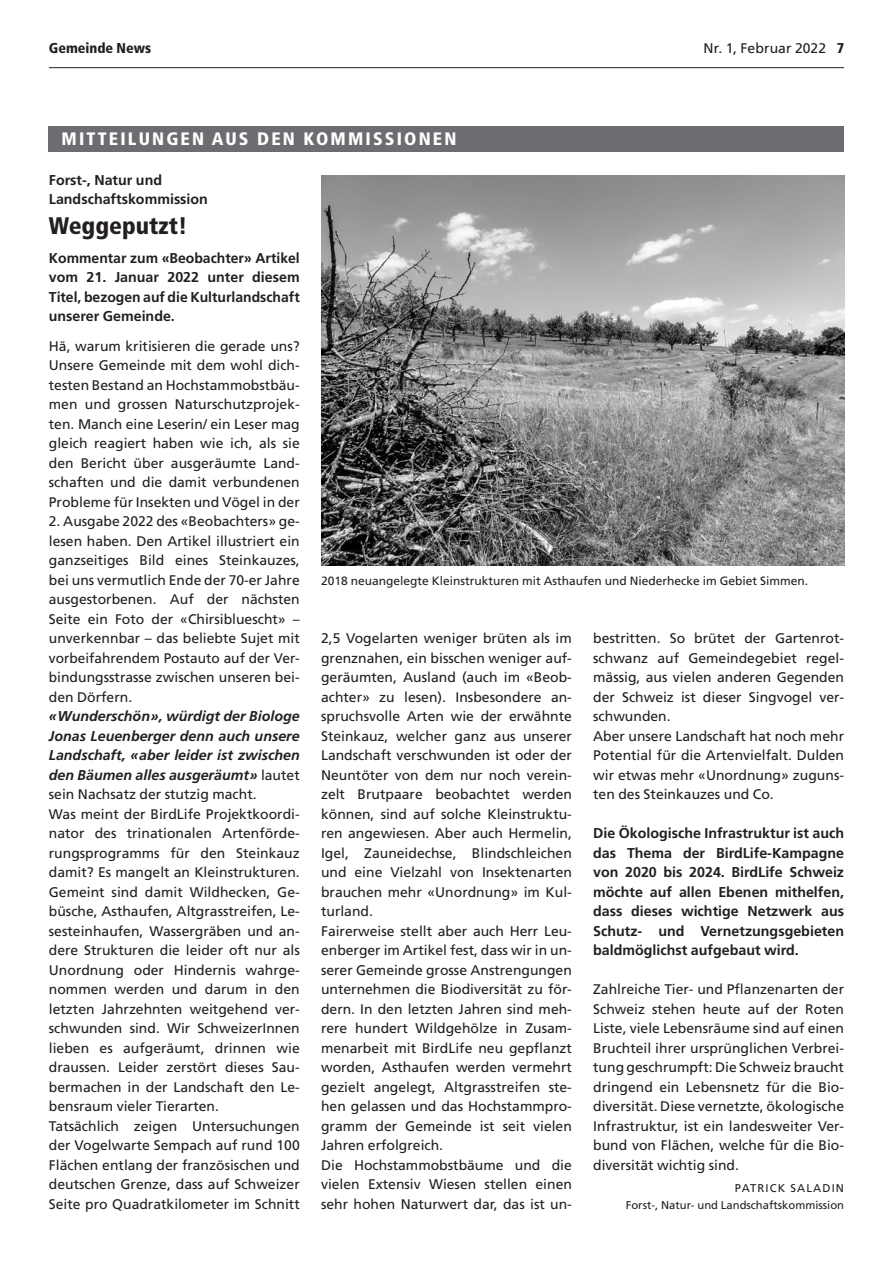
<style>
.page{position:relative;width:893px;height:1263px;background:#fff}
.page>*{position:absolute;margin:0;border:0;box-sizing:border-box;transform-origin:0 0}
.t1{font:900 condensed 24px "Frutiger LT";color:#231f20}
.t2{font:900 condensed 18px "Frutiger LT";letter-spacing:.12em;color:#fff}
.t3{font:700 14.25px/19.5px "Frutiger LT";color:#231f20;text-align:justify}
.t4{font:italic 700 14.25px/19.5px "Frutiger LT";color:#231f20;text-align:justify}
.t5{font:900 condensed 14.25px "Frutiger LT";color:#231f20}
.t6{font:13.95px/19.5px "Frutiger LT";color:#231f20;text-align:justify}
.t7{font:12px "Frutiger LT";color:#231f20}
.t8{font:11.25px/16.5px "Frutiger LT";color:#231f20;text-align:right}
.s1{font-weight:900;font-stretch:condensed;font-size:14.25px}
.s2{font-weight:400;font-style:normal;font-size:13.95px}
</style>
<div class="page">
<hr style="left:49px;top:67px;width:795px;height:1px;background:#231f20">
<div style="left:49px;top:126px;width:795px;height:26px;background:#6c6d70"></div>
<img style="left:321px;top:175px;width:523px;height:390px">
<p class="t5" style="left:49px;top:40px;width:104px">Gemeinde News</p>
<p class="t6" style="left:704px;top:39px;width:142px">Nr. 1, Februar 2022 <span class="s1">7</span></p>
<p class="t2" style="left:62px;top:128px;width:396px">MITTEILUNGEN AUS DEN KOMMISSIONEN</p>
<p class="t3" style="left:49px;top:170px;width:161px">Forst-, Natur und<br>Landschaftskommission</p>
<h1 class="t1" style="left:49px;top:211px;width:140px">Weggeputzt!</h1>
<p class="t3" style="left:49px;top:248px;width:252px">Kommentar zum «Beobachter» Artikel vom 21. Januar 2022 unter diesem Titel, bezogen auf die Kulturlandschaft unserer Gemeinde.</p>
<p class="t6" style="left:49px;top:336px;width:252px">Hä, warum kritisieren die gerade uns?<br>Unsere Gemeinde mit dem wohl dich&shy;testen Bestand an Hochstammobstbäu&shy;men und grossen Naturschutzprojek&shy;ten. Manch eine Leserin/ ein Leser mag gleich reagiert haben wie ich, als sie den Bericht über ausgeräumte Land&shy;schaften und die damit verbundenen Probleme für Insekten und Vögel in der</p>
<p class="t6" style="left:49px;top:512px;width:252px">2. Ausgabe 2022 des «Beobachters» ge&shy;lesen haben. Den Artikel illustriert ein ganzseitiges Bild eines Steinkauzes, bei uns vermutlich Ende der 70-er Jahre ausgestorbenen. Auf der nächsten Seite ein Foto der «Chirsibluescht» – unverkennbar – das beliebte Sujet mit vorbeifahrendem Postauto auf der Ver&shy;bindungsstrasse zwischen unseren bei&shy;den Dörfern.</p>
<p class="t4" style="left:49px;top:706px;width:252px">«Wunderschön», würdigt der Biologe Jonas Leuenberger denn auch unsere Landschaft, «aber leider ist zwischen den Bäumen alles ausgeräumt» <span class="s2">lautet</span></p>
<p class="t6" style="left:49px;top:785px;width:252px;text-align:left">sein Nachsatz der stutzig macht.<br>Was meint der BirdLife Projektkoordi&shy;nator des trinationalen Artenförde&shy;rungsprogramms für den Steinkauz damit? Es mangelt an Kleinstrukturen.<br>Gemeint sind damit Wildhecken, Ge&shy;büsche, Asthaufen, Altgrasstreifen, Le&shy;sesteinhaufen, Wassergräben und an&shy;dere Strukturen die leider oft nur als Unordnung oder Hindernis wahrge&shy;nommen werden und darum in den letzten Jahrzehnten weitgehend ver&shy;schwunden sind. Wir SchweizerInnen lieben es aufgeräumt, drinnen wie draussen. Leider zerstört dieses Sau&shy;bermachen in der Landschaft den Le&shy;bensraum vieler Tierarten.<br>Tatsächlich zeigen Untersuchungen der Vogelwarte Sempach auf rund 100<br>Flächen entlang der französischen und deutschen Grenze, dass auf Schweizer Seite pro Quadratkilometer im Schnitt</p>
<p class="t7" style="left:321px;top:573px;width:489px">2018 neuangelegte Kleinstrukturen mit Asthaufen und Niederhecke im Gebiet Simmen.</p>
<p class="t6" style="left:321px;top:629px;width:252px;text-align:left">2,5 Vogelarten weniger brüten als im grenznahen, ein bisschen weniger auf&shy;geräumten, Ausland (auch im «Beob&shy;achter» zu lesen). Insbesondere an&shy;spruchsvolle Arten wie der erwähnte Steinkauz, welcher ganz aus unserer Landschaft verschwunden ist oder der Neuntöter von dem nur noch verein&shy;zelt Brutpaare beobachtet werden können, sind auf solche Kleinstruktu&shy;ren angewiesen. Aber auch Hermelin, Igel, Zauneidechse, Blindschleichen und eine Vielzahl von Insektenarten brauchen mehr «Unordnung» im Kul&shy;turland.<br>Fairerweise stellt aber auch Herr Leu&shy;enberger im Artikel fest, dass wir in un&shy;serer Gemeinde grosse Anstrengungen unternehmen die Biodiversität zu för&shy;dern. In den letzten Jahren sind meh&shy;rere hundert Wildgehölze in Zusam&shy;menarbeit mit BirdLife neu gepflanzt worden, Asthaufen werden vermehrt gezielt angelegt, Altgrasstreifen ste&shy;hen gelassen und das Hochstammpro&shy;gramm der Gemeinde ist seit vielen Jahren erfolgreich.<br>Die Hochstammobstbäume und die vielen Extensiv Wiesen stellen einen sehr hohen Naturwert dar, das ist un-</p>
<p class="t6" style="left:593px;top:629px;width:252px;text-align:left">bestritten. So brütet der Gartenrot&shy;schwanz auf Gemeindegebiet regel&shy;mässig, aus vielen anderen Gegenden der Schweiz ist dieser Singvogel ver&shy;schwunden.<br>Aber unsere Landschaft hat noch mehr Potential für die Artenvielfalt. Dulden wir etwas mehr «Unordnung» zuguns&shy;ten des Steinkauzes und Co.</p>
<p class="t3" style="left:593px;top:823px;width:252px">Die Ökologische Infrastruktur ist auch das Thema der BirdLife-Kampagne von 2020 bis 2024. BirdLife Schweiz möchte auf allen Ebenen mithelfen, dass dieses wichtige Netzwerk aus Schutz- und Vernetzungsgebieten baldmöglichst aufgebaut wird.</p>
<p class="t6" style="left:593px;top:980px;width:252px">Zahlreiche Tier- und Pflanzenarten der Schweiz stehen heute auf der Roten Liste, viele Lebensräume sind auf einen Bruchteil ihrer ursprünglichen Verbrei&shy;tung geschrumpft: Die Schweiz braucht dringend ein Lebensnetz für die Bio&shy;diversität. Diese vernetzte, ökologische Infrastruktur, ist ein landesweiter Ver&shy;bund von Flächen, welche für die Bio&shy;diversität wichtig sind.</p>
<p class="t8" style="left:626px;top:1180px;width:220px">PATRICK SALADIN<br>Forst-, Natur- und Landschaftskommission</p>
</div>
